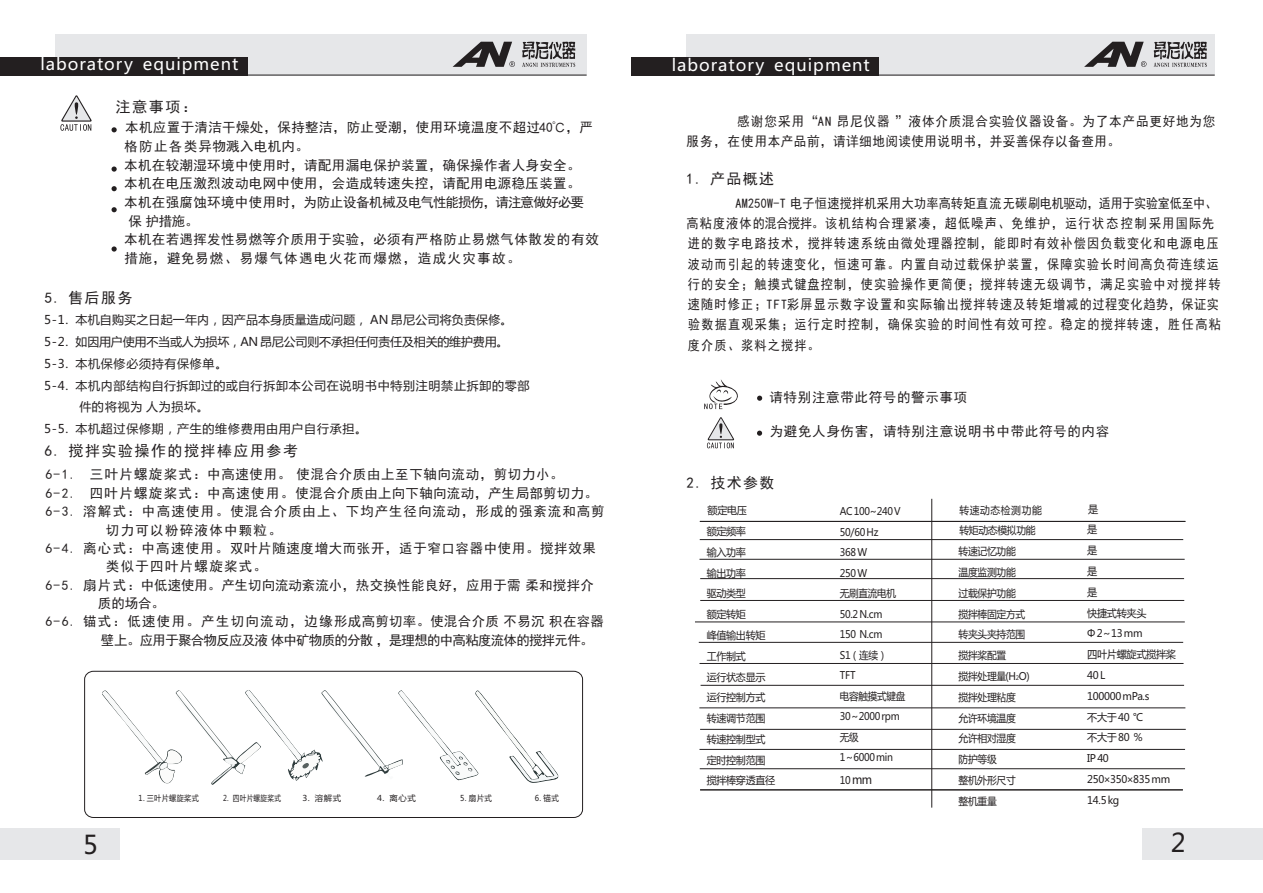
<style>
.page{position:relative;width:1263px;height:893px;background:#fff}
.page>*{position:absolute;margin:0;border:0;box-sizing:border-box;transform-origin:0 0}
.t1{font:25.5px "Microsoft Ya Hei";color:#231f20}
.t2{font:16.5px "Microsoft Ya Hei";letter-spacing:.06em;color:#fff}
.t3{font:15px "Sim Hei";letter-spacing:.1em;color:#231f20}
.t4{font:13.5px/20.2px "Sim Hei";letter-spacing:.1em;color:#231f20;scale:.9 1}
.t5{font:13.5px "Sim Hei";letter-spacing:.025em;color:#231f20}
.t6{font:13.5px "Sim Hei";letter-spacing:.05em;color:#231f20}
.t7{font:13.5px/20.2px "Sim Hei";letter-spacing:.05em;color:#231f20;scale:.93 1}
.t8{font:13.5px "Sim Hei";letter-spacing:.1em;color:#231f20}
.t9{font:13.5px "Sim Hei";letter-spacing:.075em;color:#231f20}
.t10{font:13.5px "Sim Hei";letter-spacing:-.05em;color:#231f20}
.t11{font:13.5px "Sim Hei";letter-spacing:-.025em;color:#231f20}
.t12{font:12px "Microsoft Ya Hei";letter-spacing:.06em;color:#231f20}
.t13{font:12px "Microsoft Ya Hei";letter-spacing:-.015em;color:#231f20}
.t14{font:12px "Microsoft Ya Hei";letter-spacing:.03em;color:#231f20}
.t15{font:10.5px/20.9px "Microsoft Ya Hei";letter-spacing:-.03em;color:#231f20;scale:.96 1}
.t16{font:10.5px/20.9px "Microsoft Ya Hei";letter-spacing:-.03em;color:#231f20;scale:.93 1}
.t17{font:10.5px/20.5px "Microsoft Ya Hei";letter-spacing:-.03em;color:#231f20;scale:.91 1}
.t18{font:8.1px "Microsoft Ya Hei";letter-spacing:.06em;color:#231f20;scale:1.04 1}
.t19{font:8.1px "Microsoft Ya Hei";letter-spacing:.06em;color:#231f20;scale:.87 1}
.t20{font:8.1px "Microsoft Ya Hei";letter-spacing:.06em;color:#231f20;scale:.81 1}
.t21{font:8.1px "Microsoft Ya Hei";letter-spacing:.06em;color:#231f20;scale:.92 1}
.s1{font-size:12px}
.s2{font-size:6px}
</style>
<div class="page">
<div style="left:1142px;top:828px;width:121px;height:31px;background:#e6e7e9"></div>
<div style="left:0;top:828px;width:119px;height:31px;background:#e6e7e9"></div>
<div style="left:55px;top:34px;width:532px;height:41px;background:#e6e7e9"></div>
<hr style="left:0;top:75px;width:587px;height:1px;background:#231f20">
<div style="left:0;top:57px;width:248px;height:18px;background:#231f20"></div>
<div style="left:687px;top:34px;width:528px;height:41px;background:#e6e7e9"></div>
<hr style="left:631px;top:75px;width:584px;height:1px;background:#231f20">
<div style="left:631px;top:57px;width:248px;height:18px;background:#231f20"></div>
<svg style="left:453px;top:42px;width:122px;height:25px"></svg>
<svg style="left:1084px;top:42px;width:123px;height:25px"></svg>
<svg style="left:757px;top:396px;width:5px;height:5px"></svg>
<svg style="left:757px;top:431px;width:5px;height:5px"></svg>
<svg style="left:704px;top:379px;width:34px;height:30px"></svg>
<svg style="left:707px;top:417px;width:27px;height:31px"></svg>
<svg style="left:112px;top:127px;width:5px;height:5px"></svg>
<svg style="left:112px;top:166px;width:5px;height:6px"></svg>
<svg style="left:112px;top:186px;width:5px;height:5px"></svg>
<svg style="left:112px;top:207px;width:5px;height:5px"></svg>
<svg style="left:112px;top:246px;width:5px;height:6px"></svg>
<svg style="left:60px;top:95px;width:32px;height:36px"></svg>
<hr style="left:700px;top:539px;width:483px;height:1px;background:#231f20">
<hr style="left:699px;top:559px;width:486px;height:1px;background:#231f20">
<hr style="left:700px;top:578px;width:484px;height:1px;background:#231f20">
<hr style="left:700px;top:600px;width:484px;height:1px;background:#231f20">
<hr style="left:695px;top:622px;width:490px;height:1px;background:#231f20">
<hr style="left:699px;top:642px;width:484px;height:1px;background:#231f20">
<hr style="left:699px;top:663px;width:484px;height:1px;background:#231f20">
<hr style="left:700px;top:685px;width:484px;height:1px;background:#231f20">
<hr style="left:699px;top:708px;width:486px;height:1px;background:#231f20">
<hr style="left:700px;top:729px;width:486px;height:1px;background:#231f20">
<hr style="left:699px;top:749px;width:486px;height:1px;background:#231f20">
<hr style="left:700px;top:768px;width:485px;height:1px;background:#231f20">
<div style="left:84px;top:671px;width:499px;height:147px;border:1px solid #231f20;border-radius:8px"></div>
<svg style="left:102px;top:690px;width:456px;height:95px"></svg>
<hr style="left:700px;top:521px;width:485px;height:1px;background:#231f20">
<hr style="left:700px;top:790px;width:483px;height:1px;background:#231f20">
<hr style="left:931px;top:499px;width:1px;height:309px;background:#231f20">
<p class="t2" style="left:40px;top:57px;width:200px">laboratory equipment</p>
<p class="t2" style="left:672px;top:57px;width:200px">laboratory equipment</p>
<p class="t3" style="left:115px;top:99px;width:83px">注意事项：</p>
<p class="t5" style="left:125px;top:121px;width:469px">本机应置于清洁干燥处，保持整洁，防止受潮，使用环境温度不超过40℃，严</p>
<p class="t5" style="left:124px;top:139px;width:186px">格防止各类异物溅入电机内。</p>
<p class="t5" style="left:124px;top:158px;width:458px">本机在较潮湿环境中使用时，请配用漏电保护装置，确保操作者人身安全。</p>
<p class="t5" style="left:124px;top:177px;width:458px">本机在电压激烈波动电网中使用，会造成转速失控，请配用电源稳压装置。</p>
<p class="t11" style="left:124px;top:195px;width:461px">本机在强腐蚀环境中使用时，为防止设备机械及电气性能损伤，请注意做好必要</p>
<p class="t6" style="left:129px;top:214px;width:71px">保护措施。</p>
<p class="t5" style="left:124px;top:233px;width:476px">本机在若遇挥发性易燃等介质用于实验，必须有严格防止易燃气体散发的有效</p>
<p class="t8" style="left:125px;top:251px;width:397px">措施，避免易燃、易爆气体遇电火花而爆燃，造成火灾事故。</p>
<p class="t3" style="left:45px;top:290px;width:89px">5. 售后服务</p>
<p class="t14" style="left:44px;top:315px;width:470px">5-1. 本机自购买之日起一年内，因产品本身质量造成问题， AN 昂尼公司将负责保修。</p>
<p class="t13" style="left:44px;top:336px;width:466px">5-2. 如因用户使用不当或人为损坏，AN 昂尼公司则不承担任何责任及相关的维护费用。</p>
<p class="t12" style="left:44px;top:358px;width:185px">5-3. 本机保修必须持有保修单。</p>
<p class="t12" style="left:44px;top:380px;width:487px">5-4. 本机内部结构自行拆卸过的或自行拆卸本公司在说明书中特别注明禁止拆卸的零部</p>
<p class="t12" style="left:80px;top:401px;width:131px">件的将视为 人为损坏。</p>
<p class="t12" style="left:44px;top:423px;width:324px">5-5. 本机超过保修期，产生的维修费用由用户自行承担。</p>
<p class="t3" style="left:45px;top:443px;width:255px">6. 搅拌实验操作的搅拌棒应用参考</p>
<p class="t6" style="left:46px;top:468px;width:520px">6-1. 三叶片螺旋桨式：中高速使用。使混合介质由上至下轴向流动，剪切力小。</p>
<p class="t5" style="left:46px;top:486px;width:554px">6-2. 四叶片螺旋桨式：中高速使用。使混合介质由上向下轴向流动，产生局部剪切力。</p>
<p class="t9" style="left:46px;top:505px;width:560px">6-3. 溶解式：中高速使用。使混合介质由上、下均产生径向流动，形成的强紊流和高剪</p>
<p class="t8" style="left:106px;top:523px;width:177px">切力可以粉碎液体中颗粒。</p>
<p class="t6" style="left:46px;top:541px;width:552px">6-4. 离心式：中高速使用。双叶片随速度增大而张开，适于窄口容器中使用。搅拌效果</p>
<p class="t8" style="left:106px;top:560px;width:163px">类似于四叶片螺旋桨式。</p>
<p class="t5" style="left:46px;top:578px;width:550px">6-5. 扇片式：中低速使用。产生切向流动紊流小，热交换性能良好，应用于需柔和搅拌介</p>
<p class="t6" style="left:98px;top:596px;width:69px">质的场合。</p>
<p class="t5" style="left:46px;top:615px;width:560px">6-6. 锚式：低速使用。产生切向流动，边缘形成高剪切率。使混合介质不易沉积在容器</p>
<p class="t10" style="left:101px;top:633px;width:494px">壁上。应用于聚合物反应及液体中矿物质的分散，是理想的中高粘度流体的搅拌元件。</p>
<p class="t19" style="left:138px;top:795px;width:71px">1. 三叶片螺旋桨式</p>
<p class="t20" style="left:223px;top:795px;width:73px">2. 四叶片螺旋桨式</p>
<p class="t18" style="left:302px;top:794px;width:39px">3. 溶解式</p>
<p class="t18" style="left:377px;top:794px;width:39px">4. 离心式</p>
<p class="t21" style="left:460px;top:794px;width:36px">5. 扇片式</p>
<p class="t21" style="left:535px;top:794px;width:28px">6. 锚式</p>
<p class="t7" style="left:686px;top:111px;width:570px;text-indent:51px">感谢您采用“AN 昂尼仪器 ”液体介质混合实验仪器设备。为了本产品更好地为您服务，在使用本产品前，请详细地阅读使用说明书，并妥善保存以备查用。</p>
<p class="t3" style="left:686px;top:171px;width:89px">1. 产品概述</p>
<p class="t4" style="left:686px;top:193px;width:596px;text-indent:49px">AM250W-T 电子恒速搅拌机采用大功率高转矩直流无碳刷电机驱动，适用于实验室低至中、高粘度液体的混合搅拌。该机结构合理紧凑，超低噪声、免维护，运行状态控制采用国际先进的数字电路技术，搅拌转速系统由微处理器控制，能即时有效补偿因负载变化和电源电压波动而引起的转速变化，恒速可靠。内置自动过载保护装置，保障实验长时间高负荷连续运行的安全；触摸式键盘控制，使实验操作更简便；搅拌转速无级调节，满足实验中对搅拌转速随时修正；TFT彩屏显示数字设置和实际输出搅拌转速及转矩增减的过程变化趋势，保证实验数据直观采集；运行定时控制，确保实验的时间性有效可控。稳定的搅拌转速，胜任高粘度介质、浆料之搅拌。</p>
<p class="t6" style="left:769px;top:390px;width:199px">请特别注意带此符号的警示事项</p>
<p class="t6" style="left:770px;top:424px;width:341px">为避免人身伤害，请特别注意说明书中带此符号的内容</p>
<p class="t3" style="left:686px;top:475px;width:89px">2. 技术参数</p>
<p class="t15" style="left:707px;top:501px;width:73px">额定电压<br>额定频率<br>输入功率<br>输出功率<br>驱动类型<br>额定转矩<br>峰值输出转矩工作制式<br>运行状态显示运行控制方式转速调节范围转速控制型式定时控制范围搅拌棒穿透直径</p>
<p class="t17" style="left:840px;top:502px;width:73px">AC100~240V<br>50/60Hz<br>368W<br>250W<br>无刷直流电机<br>50.2N.cm<br>150 N.cm<br>S1（连续）<br>TFT<br>电容触摸式键盘<br>30～2000rpm无级<br>1～6000min</p>
<p class="t17" style="left:840px;top:771px;width:37px">10<span class="s1">mm</span></p>
<p class="t16" style="left:958px;top:500px;width:91px">转速动态检测功能转矩动态模拟功能转速记忆功能<br>温度监测功能<br>过载保护功能<br>搅拌棒固定方式<br>转夹头夹持范围<br>搅拌桨配置<br>搅拌处理量(H<span class="s2">2</span>O)搅拌处理粘度<br>允许环境温度<br>允许相对湿度<br>防护等级<br>整机外形尺寸<br>整机重量</p>
<p class="t15" style="left:1087px;top:499px;width:94px">是<br>是<br>是<br>是<br>是<br>快捷式转夹头<br>Φ2～13mm<br>四叶片螺旋式搅拌桨<br>40L<br>100000mPa.s<br>不大于40 ℃<br>不大于80 ％<br>IP40<br>250×350×835mm<br>14.5kg</p>
<h1 class="t1" style="left:83px;top:833px;width:16px">5</h1>
<h1 class="t1" style="left:1171px;top:831px;width:16px">2</h1>
</div>
